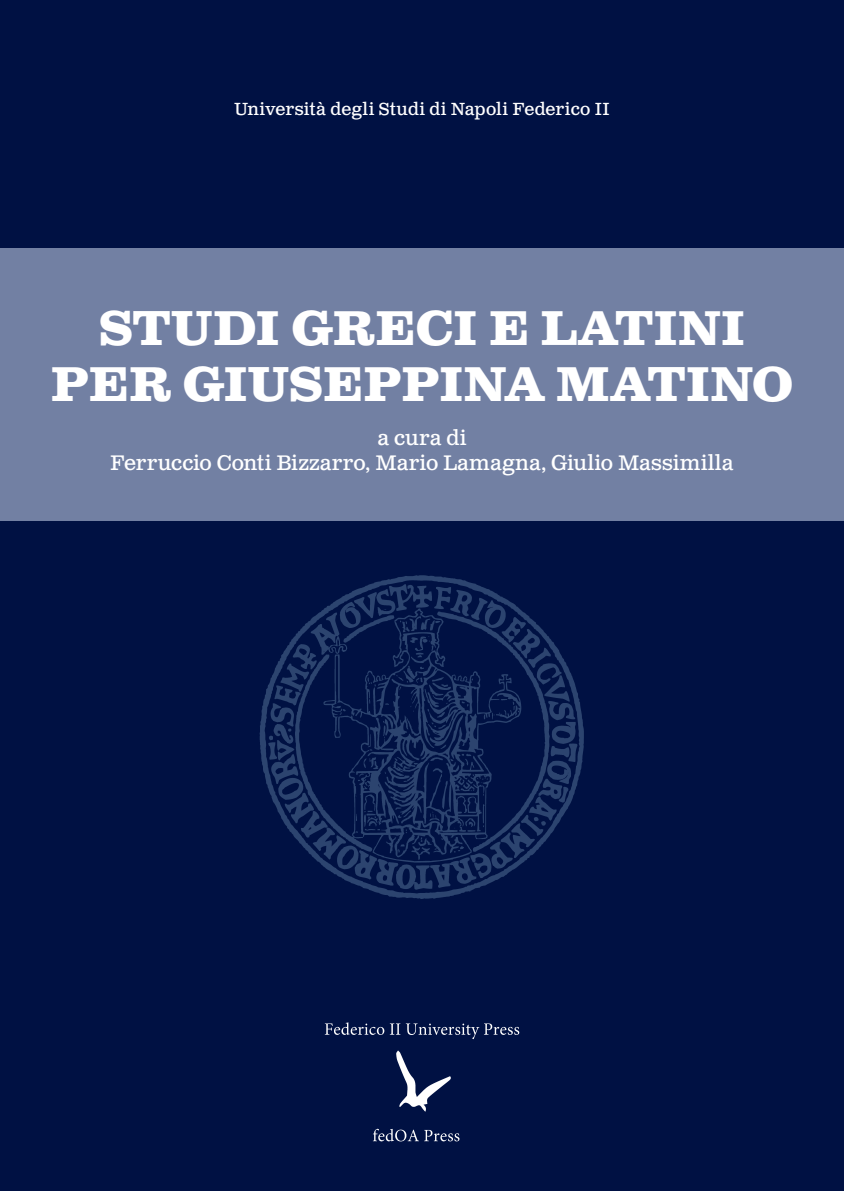
<style>
.page{position:relative;width:844px;height:1191px;background:#fff}
.page>*{position:absolute;margin:0;border:0;box-sizing:border-box;transform-origin:0 0}
.t1{font:700 49px/56px "Clarendon Text Pro";letter-spacing:-.01em;color:#fff;text-align:center}
.t2{font:21px/24.5px "Clarendon Text Pro";letter-spacing:.005em;color:#fff;text-align:center}
.t3{font:17.5px "Clarendon Text Pro";letter-spacing:.01em;color:#fff}
</style>
<div class="page">
<div style="left:0;top:0;width:843px;height:1191px;background:#001143"></div>
<div style="left:0;top:248px;width:843px;height:273px;background:#7280a3"></div>
<img style="left:259px;top:575px;width:325px;height:323px">
<img style="left:324px;top:1022px;width:196px;height:120px">
<p class="t3" style="left:234px;top:99px;width:376px">Università degli Studi di Napoli Federico II</p>
<h1 class="t1" style="left:50px;top:303px;width:744px">STUDI GRECI E LATINI<br>PER GIUSEPPINA MATINO</h1>
<p class="t2" style="left:110px;top:426px;width:624px">a cura di<br>Ferruccio Conti Bizzarro, Mario Lamagna, Giulio Massimilla</p>
</div>
